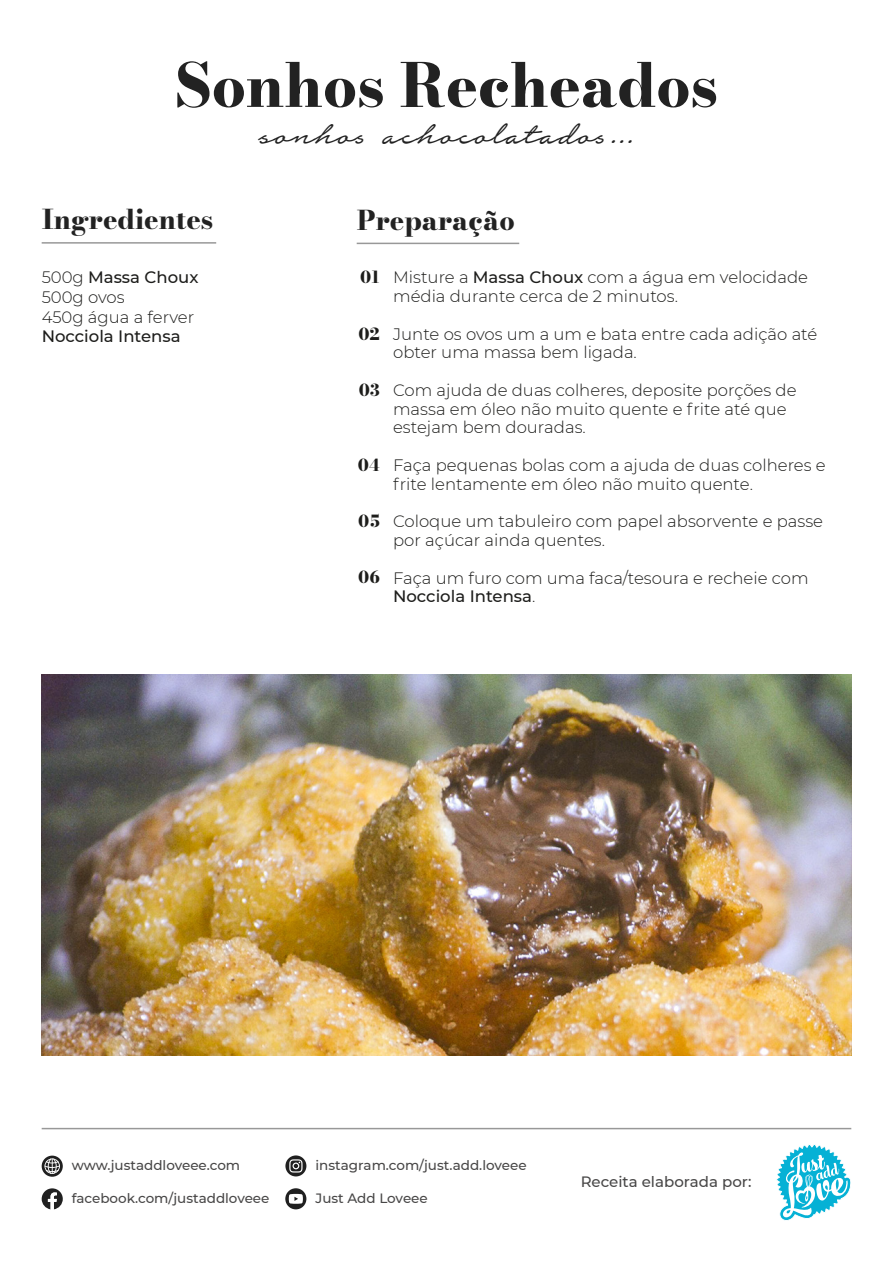
<style>
.page{position:relative;width:893px;height:1263px;background:#fff}
.page>*{position:absolute;margin:0;border:0;box-sizing:border-box;transform-origin:0 0}
.t1{font:60px "Bodoni Moda";color:#222}
.t2{font:300 45px "Notera 2 PERSONALUSEONLY";color:#222}
.t3{font:27px "Bodoni Moda";color:#222}
.t4{font:300 16.5px/18.8px "Montserrat";color:#1d1d1b}
.t5{font:500 16.5px "Montserrat";color:#1d1d1b}
.t6{font:16.5px "Bodoni Moda";color:#1d1d1b}
.t7{font:500 15px "Montserrat";color:#484747}
.t8{font:500 13.5px "Montserrat";color:#484747}
.s1{font-weight:500}
</style>
<div class="page">
<hr style="left:42px;top:1128px;width:809px;height:1px;background:#989898">
<hr style="left:357px;top:243px;width:162px;height:1px;background:#989898">
<hr style="left:42px;top:242px;width:174px;height:2px;background:#989898">
<svg style="left:776px;top:1144px;width:75px;height:77px"></svg>
<svg style="left:285px;top:1155px;width:21px;height:21px"></svg>
<svg style="left:289px;top:1159px;width:14px;height:13px"></svg>
<div style="left:285px;top:1188px;width:21px;height:21px;background:#202020;border-radius:50%"></div>
<svg style="left:289px;top:1194px;width:14px;height:10px"></svg>
<svg style="left:42px;top:1188px;width:21px;height:21px"></svg>
<svg style="left:42px;top:1155px;width:21px;height:22px"></svg>
<svg style="left:44px;top:1158px;width:16px;height:16px"></svg>
<img style="left:42px;top:674px;width:809px;height:381px">
<h1 class="t1" style="left:175px;top:44px;width:545px">Sonhos Recheados</h1>
<h2 class="t2" style="left:259px;top:104px;width:378px">sonhos achocolatados...</h2>
<h3 class="t3" style="left:42px;top:201px;width:173px">Ingredientes</h3>
<p class="t4" style="left:42px;top:267px;width:158px;line-height:19.8px">500g <span class="s1">Massa Choux<br></span>500g ovos<br>450g água a ferver</p>
<p class="t5" style="left:42px;top:325px;width:140px">Nocciola Intensa</p>
<h3 class="t3" style="left:357px;top:201px;width:160px">Preparação</h3>
<p class="t6" style="left:360px;top:266px;width:21px">01</p>
<p class="t4" style="left:393px;top:268px;width:416px">Misture a <span class="s1">Massa Choux</span> com a água em velocidade média durante cerca de 2 minutos.</p>
<p class="t4" style="left:393px;top:324px;width:426px">Junte os ovos um a um e bata entre cada adição até obter uma massa bem ligada.</p>
<p class="t4" style="left:393px;top:380px;width:405px">Com ajuda de duas colheres, deposite porções de massa em óleo não muito quente e frite até que estejam bem douradas.</p>
<p class="t4" style="left:393px;top:455px;width:434px">Faça pequenas bolas com a ajuda de duas colheres e frite lentamente em óleo não muito quente.</p>
<p class="t4" style="left:393px;top:511px;width:431px">Coloque um tabuleiro com papel absorvente e passe por açúcar ainda quentes.</p>
<p class="t4" style="left:393px;top:568px;width:417px">Faça um furo com uma faca/tesoura e recheie com<br><span class="s1">Nocciola Intensa</span>.</p>
<p class="t6" style="left:358px;top:322px;width:23px">02</p>
<p class="t6" style="left:359px;top:379px;width:22px">03</p>
<p class="t6" style="left:358px;top:454px;width:24px">04</p>
<p class="t6" style="left:358px;top:510px;width:23px">05</p>
<p class="t6" style="left:358px;top:566px;width:23px">06</p>
<p class="t8" style="left:72px;top:1156px;width:170px">www.justaddloveee.com</p>
<p class="t8" style="left:72px;top:1188px;width:199px">facebook.com/justaddloveee</p>
<p class="t8" style="left:315px;top:1156px;width:213px">instagram.com/just.add.loveee</p>
<p class="t8" style="left:315px;top:1188px;width:114px">Just Add Loveee</p>
<p class="t7" style="left:581px;top:1171px;width:172px">Receita elaborada por:</p>
</div>
